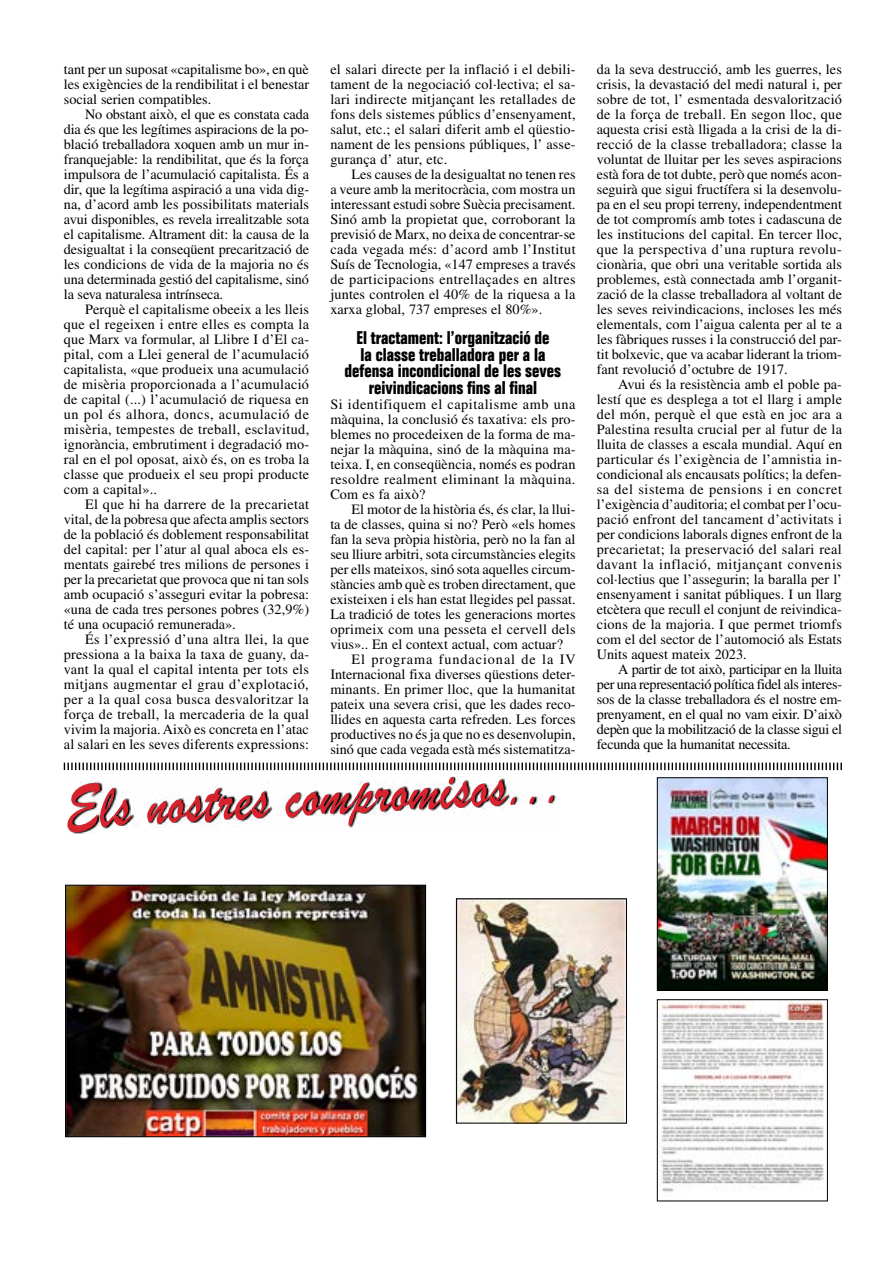
<style>
.page{position:relative;width:893px;height:1263px;background:#fff}
.page>*{position:absolute;margin:0;border:0;box-sizing:border-box;transform-origin:0 0}
.t1{font:64.5px "Brush Script";color:#d7232e;scale:.86 1}
.t2{font:700 condensed 18px/16.5px "Folio Std";color:#000;text-align:center}
.t3{font:14.25px/15px "Times LT Std";color:#000;text-align:justify}
.t4{font:14.25px "Times LT Std";letter-spacing:.02em;color:#000}
.t5{font:14.25px "Times LT Std";letter-spacing:.065em;color:#000}
</style>
<div class="page">
<svg style="left:63px;top:762px;width:779px;height:9px"></svg>
<svg style="left:70px;top:776px;width:486px;height:57px"></svg>
<img style="left:659px;top:1001px;width:166px;height:192px">
<div style="left:657px;top:999px;width:171px;height:202px;border:1px solid #000"></div>
<img style="left:67px;top:887px;width:357px;height:248px">
<div style="left:65px;top:885px;width:361px;height:252px;border:1px solid #000"></div>
<img style="left:659px;top:779px;width:167px;height:210px">
<div style="left:657px;top:777px;width:171px;height:214px;border:1px solid #000"></div>
<img style="left:458px;top:900px;width:167px;height:221px">
<div style="left:456px;top:898px;width:171px;height:225px;border:1px solid #000"></div>
<p class="t3" style="left:64px;top:61px;width:247px">tant per un suposat «capitalisme bo», en què les exigències de la rendibilitat i el benestar social serien compatibles.</p>
<p class="t3" style="left:64px;top:106px;width:247px;text-indent:21px">No obstant això, el que es constata cada dia és que les legítimes aspiracions de la po&shy;blació treballadora xoquen amb un mur in&shy;franquejable: la rendibilitat, que és la força impulsora de l’acumulació capitalista. És a dir, que la legítima aspiració a una vida dig&shy;na, d’acord amb les possibilitats materials avui disponibles, es revela irrealitzable sota el capitalisme. Altrament dit: la causa de la desigualtat i la conseqüent precarització de les condicions de vida de la majoria no és una determinada gestió del capitalisme, sinó la seva naturalesa intrínseca.</p>
<p class="t3" style="left:64px;top:301px;width:247px;text-indent:21px">Perquè el capitalisme obeeix a les lleis que el regeixen i entre elles es compta la que Marx va formular, al Llibre I d’El ca&shy;pital, com a Llei general de l’acumulació capitalista, «que produeix una acumulació de misèria proporcionada a l’acumulació de capital (...) l’acumulació de riquesa en un pol és alhora, doncs, acumulació de misèria, tempestes de treball, esclavitud, ignorància, embrutiment i degradació mo&shy;ral en el pol oposat, això és, on es troba la classe que produeix el seu propi producte com a capital»..</p>
<p class="t3" style="left:64px;top:496px;width:247px;text-indent:21px">El que hi ha darrere de la precarietat vital, de la pobresa que afecta amplis sectors de la població és doblement responsabilitat del capital: per l’atur al qual aboca els es&shy;mentats gairebé tres milions de persones i per la precarietat que provoca que ni tan sols amb ocupació s’asseguri evitar la pobresa: «una de cada tres persones pobres (32,9%) té una ocupació remunerada».</p>
<p class="t3" style="left:64px;top:631px;width:247px;text-indent:21px">És l’expressió d’una altra llei, la que pressiona a la baixa la taxa de guany, da&shy;vant la qual el capital intenta per tots els mitjans augmentar el grau d’explotació, per a la qual cosa busca desvaloritzar la força de treball, la mercaderia de la qual vivim la majoria. Això es concreta en l’atac al salari en les seves diferents expressions:</p>
<p class="t3" style="left:330px;top:61px;width:247px">el salari directe per la inflació i el debili&shy;tament de la negociació col·lectiva; el sa&shy;lari indirecte mitjançant les retallades de fons dels sistemes públics d’ensenyament, salut, etc.; el salari diferit amb el qüestio&shy;nament de les pensions públiques, l’ asse&shy;gurança d’ atur, etc.</p>
<p class="t3" style="left:330px;top:166px;width:247px;text-indent:21px">Les causes de la desigualtat no tenen res a veure amb la meritocràcia, com mostra un interessant estudi sobre Suècia precisament.<br>Sinó amb la propietat que, corroborant la previsió de Marx, no deixa de concentrar-se cada vegada més: d’acord amb l’Institut Suís de Tecnologia, «147 empreses a través de participacions entrellaçades en altres juntes controlen el 40% de la riquesa a la xarxa global, 737 empreses el 80%».</p>
<p class="t2" style="left:345px;top:330px;width:218px">El tractament: l’organització de<br>la classe treballadora per a la defensa incondicional de les seves reivindicacions fins al final</p>
<p class="t3" style="left:330px;top:396px;width:247px">Si identifiquem el capitalisme amb una màquina, la conclusió és taxativa: els pro&shy;blemes no procedeixen de la forma de ma&shy;nejar la màquina, sinó de la màquina ma&shy;teixa. I, en conseqüència, només es podran resoldre realment eliminant la màquina.<br>Com es fa això?</p>
<p class="t3" style="left:352px;top:501px;width:225px">El motor de la història és, és clar, la llui-</p>
<p class="t3" style="left:330px;top:516px;width:247px">ta de classes, quina si no? Però «els homes</p>
<p class="t3" style="left:330px;top:531px;width:247px">fan la seva pròpia història, però no la fan al</p>
<p class="t3" style="left:330px;top:546px;width:247px">seu lliure arbitri, sota circumstàncies elegits</p>
<p class="t3" style="left:330px;top:561px;width:247px">per ells mateixos, sinó sota aquelles circum-</p>
<p class="t3" style="left:330px;top:576px;width:247px">stàncies amb què es troben directament, que</p>
<p class="t3" style="left:330px;top:592px;width:247px">existeixen i els han estat llegides pel passat.</p>
<p class="t3" style="left:330px;top:607px;width:247px">La tradició de totes les generacions mortes</p>
<p class="t4" style="left:330px;top:621px;width:247px">oprimeix com una pesseta el cervell dels</p>
<p class="t3" style="left:330px;top:637px;width:234px">vius».. En el context actual, com actuar?</p>
<p class="t5" style="left:352px;top:651px;width:226px">El programa fundacional de la IV</p>
<p class="t3" style="left:330px;top:667px;width:247px">Internacional fixa diverses qüestions deter-</p>
<p class="t3" style="left:330px;top:682px;width:247px">minants. En primer lloc, que la humanitat</p>
<p class="t3" style="left:330px;top:697px;width:247px">pateix una severa crisi, que les dades reco-</p>
<p class="t3" style="left:330px;top:712px;width:247px">llides en aquesta carta refreden. Les forces</p>
<p class="t3" style="left:330px;top:727px;width:247px">productives no és ja que no es desenvolupin,</p>
<p class="t3" style="left:330px;top:742px;width:247px">sinó que cada vegada està més sistematitza-</p>
<h1 class="t1" style="left:62px;top:766px;width:581px;rotate:-3deg">Els nostres compromisos...</h1>
<p class="t3" style="left:597px;top:61px;width:247px">da la seva destrucció, amb les guerres, les crisis, la devastació del medi natural i, per sobre de tot, l’ esmentada desvalorització de la força de treball. En segon lloc, que aquesta crisi està lligada a la crisi de la di&shy;recció de la classe treballadora; classe la voluntat de lluitar per les seves aspiracions està fora de tot dubte, però que només acon&shy;seguirà que sigui fructífera si la desenvolu&shy;pa en el seu propi terreny, independentment de tot compromís amb totes i cadascuna de les institucions del capital. En tercer lloc, que la perspectiva d’una ruptura revolu&shy;cionària, que obri una veritable sortida als problemes, està connectada amb l’organit&shy;zació de la classe treballadora al voltant de les seves reivindicacions, incloses les més elementals, com l’aigua calenta per al te a les fàbriques russes i la construcció del par&shy;tit bolxevic, que va acabar liderant la triom&shy;fant revolució d’octubre de 1917.</p>
<p class="t3" style="left:597px;top:376px;width:247px;text-indent:21px">Avui és la resistència amb el poble pa&shy;lestí que es desplega a tot el llarg i ample del món, perquè el que està en joc ara a Palestina resulta crucial per al futur de la lluita de classes a escala mundial. Aquí en particular és l’exigència de l’amnistia in&shy;condicional als encausats polítics; la defen&shy;sa del sistema de pensions i en concret l’exigència d’auditoria; el combat per l’ocu&shy;pació enfront del tancament d’activitats i per condicions laborals dignes enfront de la precarietat; la preservació del salari real davant la inflació, mitjançant convenis col·lectius que l’assegurin; la baralla per l’ ensenyament i sanitat públiques. I un llarg etcètera que recull el conjunt de reivindica&shy;cions de la majoria. I que permet triomfs com el del sector de l’automoció als Estats Units aquest mateix 2023.</p>
<p class="t3" style="left:597px;top:661px;width:247px;text-indent:21px">A partir de tot això, participar en la lluita per una representació política fidel als interes&shy;sos de la classe treballadora és el nostre em&shy;prenyament, en el qual no vam eixir. D’això depèn que la mobilització de la classe sigui el fecunda que la humanitat necessita.</p>
</div>
